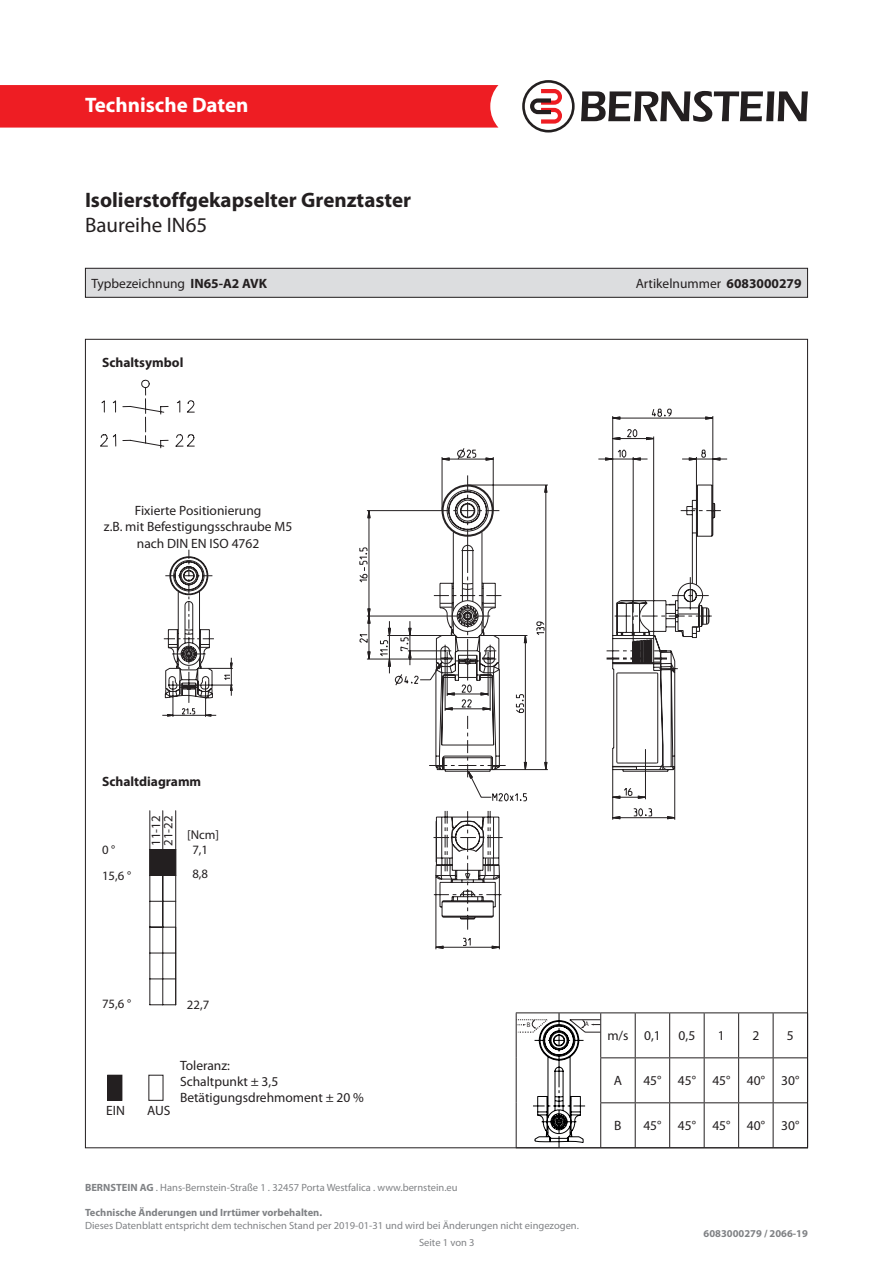
<style>
.page{position:relative;width:893px;height:1263px;background:#fff}
.page>*{position:absolute;margin:0;border:0;box-sizing:border-box;transform-origin:0 0}
.t1{font:700 21px "Myriad Pro";color:#231f20}
.t2{font:700 21px "Myriad Pro";color:#fff}
.t3{font:21px "Myriad Pro";color:#231f20}
.t4{font:13.5px/16.2px "Myriad Pro";color:#231f20}
.t5{font:700 13.5px "Myriad Pro";color:#231f20}
.t6{font:12.75px/12.3px "Myriad Pro";color:#231f20}
.t7{font:10.5px "Myriad Pro";color:#808285}
.t8{font:700 10.5px "Myriad Pro";color:#808285}
.t9{font:6.75px "Myriad Pro";color:#231f20}
.s1{font-weight:700}
</style>
<div class="page">
<div style="left:0;top:85px;width:498px;height:43px;background:#ee1d23"></div>
<svg style="left:581px;top:91px;width:227px;height:31px"></svg>
<svg style="left:522px;top:80px;width:53px;height:53px"></svg>
<svg style="left:100px;top:380px;width:95px;height:68px"></svg>
<svg style="left:435px;top:416px;width:292px;height:533px"></svg>
<svg style="left:360px;top:485px;width:349px;height:412px"></svg>
<hr style="left:175px;top:875px;width:1px;height:130px;background:#231f20">
<hr style="left:162px;top:811px;width:1px;height:116px;background:#231f20">
<svg style="left:150px;top:1004px;width:25px;height:1px"></svg>
<hr style="left:162px;top:927px;width:1px;height:78px;background:#231f20">
<svg style="left:150px;top:978px;width:25px;height:1px"></svg>
<svg style="left:150px;top:953px;width:25px;height:1px"></svg>
<hr style="left:149px;top:849px;width:1px;height:78px;background:#231f20">
<svg style="left:150px;top:927px;width:25px;height:1px"></svg>
<svg style="left:150px;top:901px;width:26px;height:1px"></svg>
<hr style="left:149px;top:927px;width:1px;height:78px;background:#231f20">
<hr style="left:149px;top:811px;width:1px;height:38px;background:#231f20">
<hr style="left:175px;top:811px;width:1px;height:64px;background:#231f20">
<div style="left:149px;top:849px;width:27px;height:27px;background:#231f20;border:1px solid #231f20"></div>
<div style="left:108px;top:1075px;width:14px;height:25px;background:#231f20"></div>
<div style="left:107px;top:1075px;width:15px;height:26px;border:1px solid #231f20"></div>
<hr style="left:516px;top:1012px;width:85px;height:1px;background:#231f20">
<hr style="left:516px;top:1013px;width:1px;height:45px;background:#231f20">
<hr style="left:516px;top:1058px;width:1px;height:45px;background:#231f20">
<hr style="left:516px;top:1103px;width:1px;height:44px;background:#231f20">
<hr style="left:516px;top:1147px;width:85px;height:1px;background:#231f20">
<hr style="left:601px;top:1012px;width:34px;height:1px;background:#231f20">
<hr style="left:600px;top:1013px;width:1px;height:44px;background:#231f20">
<hr style="left:635px;top:1012px;width:35px;height:1px;background:#231f20">
<hr style="left:635px;top:1013px;width:1px;height:44px;background:#231f20">
<hr style="left:670px;top:1012px;width:34px;height:1px;background:#231f20">
<hr style="left:669px;top:1013px;width:1px;height:44px;background:#231f20">
<hr style="left:704px;top:1012px;width:35px;height:1px;background:#231f20">
<hr style="left:704px;top:1013px;width:1px;height:44px;background:#231f20">
<hr style="left:739px;top:1012px;width:34px;height:1px;background:#231f20">
<hr style="left:738px;top:1013px;width:1px;height:44px;background:#231f20">
<hr style="left:773px;top:1012px;width:35px;height:1px;background:#231f20">
<hr style="left:773px;top:1013px;width:1px;height:44px;background:#231f20">
<hr style="left:807px;top:1013px;width:1px;height:44px;background:#231f20">
<hr style="left:600px;top:1057px;width:35px;height:1px;background:#231f20">
<hr style="left:600px;top:1058px;width:1px;height:44px;background:#231f20">
<hr style="left:635px;top:1057px;width:35px;height:1px;background:#231f20">
<hr style="left:635px;top:1058px;width:1px;height:44px;background:#231f20">
<hr style="left:670px;top:1057px;width:34px;height:1px;background:#231f20">
<hr style="left:669px;top:1058px;width:1px;height:44px;background:#231f20">
<hr style="left:704px;top:1057px;width:35px;height:1px;background:#231f20">
<hr style="left:704px;top:1058px;width:1px;height:44px;background:#231f20">
<hr style="left:739px;top:1057px;width:34px;height:1px;background:#231f20">
<hr style="left:738px;top:1058px;width:1px;height:44px;background:#231f20">
<hr style="left:773px;top:1057px;width:35px;height:1px;background:#231f20">
<hr style="left:773px;top:1058px;width:1px;height:44px;background:#231f20">
<hr style="left:807px;top:1058px;width:1px;height:44px;background:#231f20">
<hr style="left:600px;top:1102px;width:35px;height:1px;background:#231f20">
<hr style="left:600px;top:1103px;width:1px;height:44px;background:#231f20">
<hr style="left:635px;top:1102px;width:35px;height:1px;background:#231f20">
<hr style="left:635px;top:1103px;width:1px;height:44px;background:#231f20">
<hr style="left:670px;top:1102px;width:34px;height:1px;background:#231f20">
<hr style="left:669px;top:1103px;width:1px;height:44px;background:#231f20">
<hr style="left:704px;top:1102px;width:35px;height:1px;background:#231f20">
<hr style="left:704px;top:1103px;width:1px;height:44px;background:#231f20">
<hr style="left:739px;top:1102px;width:34px;height:1px;background:#231f20">
<hr style="left:738px;top:1103px;width:1px;height:44px;background:#231f20">
<hr style="left:773px;top:1102px;width:35px;height:1px;background:#231f20">
<hr style="left:773px;top:1103px;width:1px;height:44px;background:#231f20">
<hr style="left:807px;top:1103px;width:1px;height:44px;background:#231f20">
<hr style="left:601px;top:1147px;width:34px;height:1px;background:#231f20">
<hr style="left:635px;top:1147px;width:35px;height:1px;background:#231f20">
<hr style="left:670px;top:1147px;width:34px;height:1px;background:#231f20">
<hr style="left:704px;top:1147px;width:35px;height:1px;background:#231f20">
<hr style="left:739px;top:1147px;width:34px;height:1px;background:#231f20">
<hr style="left:773px;top:1147px;width:35px;height:1px;background:#231f20">
<svg style="left:517px;top:1013px;width:83px;height:134px"></svg>
<svg style="left:162px;top:550px;width:71px;height:167px"></svg>
<div style="left:85px;top:268px;width:722px;height:29px;background:#dcdddf"></div>
<div style="left:85px;top:268px;width:723px;height:30px;border:1px solid #231f20"></div>
<h1 class="t2" style="left:85px;top:91px;width:165px">Technische Daten</h1>
<p class="t1" style="left:85px;top:186px;width:328px">Isolierstoffgekapselter Grenztaster</p>
<p class="t3" style="left:85px;top:212px;width:124px">Baureihe IN65</p>
<p class="t4" style="left:91px;top:275px;width:177px">Typbezeichnung <span class="s1">IN65-A2 AVK</span></p>
<p class="t4" style="left:636px;top:275px;width:167px">Artikelnummer <span class="s1">6083000279</span></p>
<p class="t5" style="left:102px;top:354px;width:83px">Schaltsymbol</p>
<p class="t4" style="left:135px;top:502px;width:128px">Fixierte Positionierung</p>
<p class="t4" style="left:104px;top:518px;width:190px;text-align:center">z.B. mit Befestigungsschraube M5 nach DIN EN ISO 4762</p>
<p class="t5" style="left:102px;top:773px;width:101px">Schaltdiagramm</p>
<p class="t6" style="left:102px;top:843px;width:15px">0 °</p>
<p class="t6" style="left:102px;top:869px;width:31px">15,6 °</p>
<p class="t6" style="left:150px;top:846px;width:32px;rotate:-90deg">11-12<br>21-22</p>
<p class="t6" style="left:187px;top:828px;width:34px">[Ncm]</p>
<p class="t6" style="left:192px;top:867px;width:17px">8,8</p>
<p class="t6" style="left:192px;top:843px;width:17px">7,1</p>
<p class="t6" style="left:102px;top:997px;width:31px">75,6 °</p>
<p class="t6" style="left:187px;top:999px;width:24px">22,7</p>
<p class="t4" style="left:106px;top:1102px;width:20px">EIN</p>
<p class="t4" style="left:147px;top:1102px;width:25px">AUS</p>
<p class="t4" style="left:180px;top:1057px;width:52px">Toleranz:</p>
<p class="t4" style="left:180px;top:1073px;width:185px">Schaltpunkt ± 3,5<br>Betätigungsdrehmoment ± 20 %</p>
<p class="t9" style="left:527px;top:1020px;width:5px">B</p>
<p class="t9" style="left:585px;top:1020px;width:6px">A</p>
<p class="t4" style="left:607px;top:1027px;width:23px">m/s</p>
<p class="t4" style="left:644px;top:1027px;width:18px">0,1</p>
<p class="t4" style="left:679px;top:1027px;width:18px">0,5</p>
<p class="t4" style="left:718px;top:1027px;width:8px">1</p>
<p class="t4" style="left:752px;top:1027px;width:8px">2</p>
<p class="t4" style="left:787px;top:1027px;width:8px">5</p>
<p class="t4" style="left:614px;top:1072px;width:10px">A</p>
<p class="t4" style="left:643px;top:1072px;width:20px">45°</p>
<p class="t4" style="left:678px;top:1072px;width:20px">45°</p>
<p class="t4" style="left:712px;top:1072px;width:20px">45°</p>
<p class="t4" style="left:747px;top:1072px;width:20px">40°</p>
<p class="t4" style="left:781px;top:1072px;width:20px">30°</p>
<p class="t4" style="left:614px;top:1117px;width:9px">B</p>
<p class="t4" style="left:643px;top:1117px;width:20px">45°</p>
<p class="t4" style="left:678px;top:1117px;width:20px">45°</p>
<p class="t4" style="left:712px;top:1117px;width:20px">45°</p>
<p class="t4" style="left:747px;top:1117px;width:20px">40°</p>
<p class="t4" style="left:781px;top:1117px;width:20px">30°</p>
<p class="t7" style="left:85px;top:1181px;width:374px"><span class="s1">BERNSTEIN AG</span> . Hans-Bernstein-Straße 1 . 32457 Porta Westfalica . www.bernstein.eu</p>
<p class="t8" style="left:85px;top:1206px;width:239px">Technische Änderungen und Irrtümer vorbehalten.</p>
<p class="t7" style="left:85px;top:1219px;width:495px">Dieses Datenblatt entspricht dem technischen Stand per 2019-01-31 und wird bei Änderungen nicht eingezogen.</p>
<p class="t7" style="left:419px;top:1236px;width:57px">Seite 1 von 3</p>
<p class="t8" style="left:704px;top:1227px;width:106px">6083000279 / 2066-19</p>
</div>
